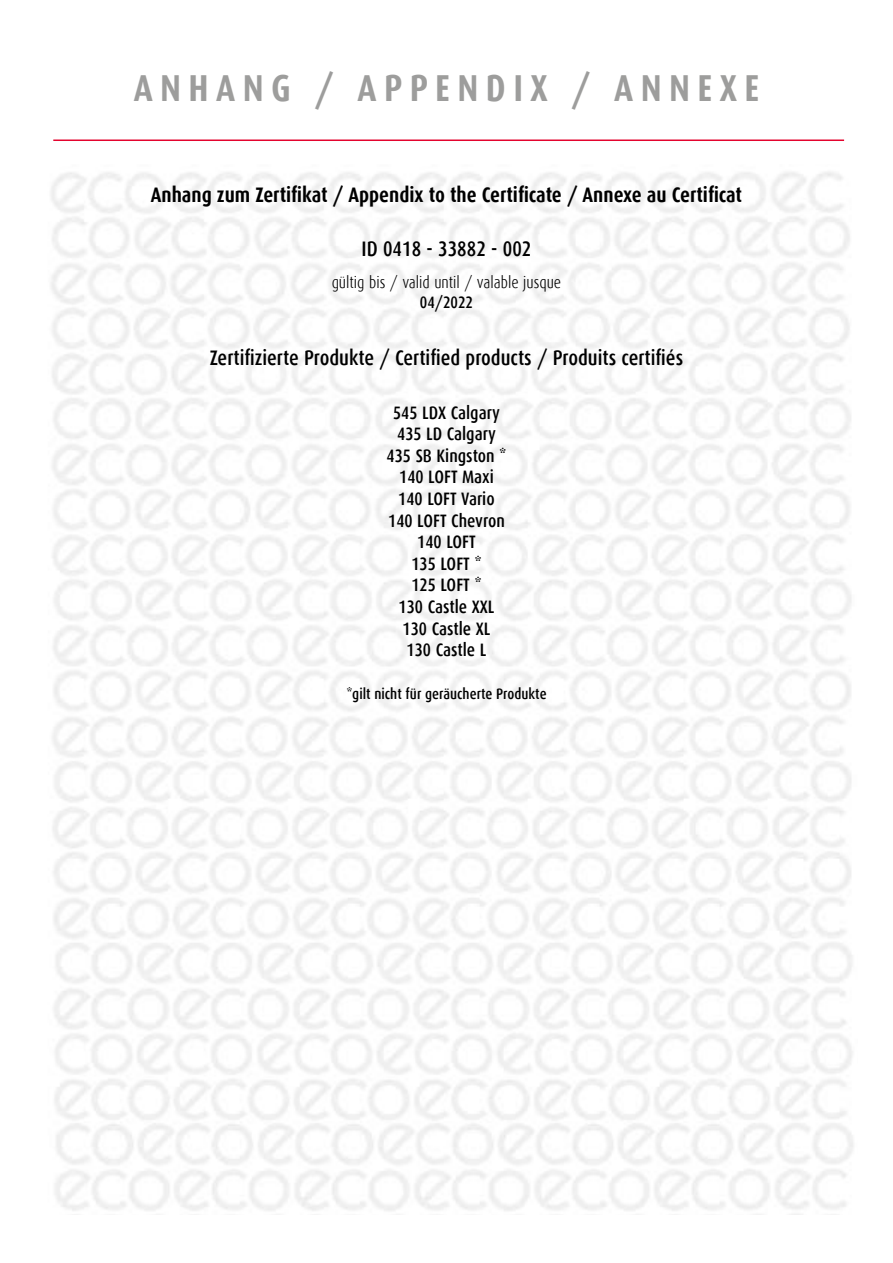
<style>
.page{position:relative;width:893px;height:1263px;background:#fff}
.page>*{position:absolute;margin:0;border:0;box-sizing:border-box;transform-origin:0 0}
.t1{font:700 37.5px "Dax Condensed";letter-spacing:.2em;color:#9d9d9c}
.t2{font:500 21px "Dax Condensed";color:#000}
.t3{font:700 21px "Dax Condensed";color:#000}
.t4{font:500 18px/21.6px "Dax Condensed";color:#000;text-align:center}
.t5{font:300 16.5px "Dax Condensed";color:#000}
.t6{font:500 16.5px "Dax Condensed";color:#000}
.t7{font:500 15px "Dax Condensed";color:#000}
</style>
<div class="page">
<hr style="left:53px;top:139px;width:791px;height:2px;background:#e4032e">
<h1 class="t1" style="left:134px;top:67px;width:627px">ANHANG / APPENDIX / ANNEXE</h1>
<p class="t3" style="left:151px;top:183px;width:593px">Anhang zum Zertifikat / Appendix to the Certificate / Annexe au Certificat</p>
<p class="t2" style="left:362px;top:237px;width:171px">ID 0418 - 33882 - 002</p>
<p class="t5" style="left:332px;top:273px;width:231px">gültig bis / valid until / valable jusque</p>
<p class="t6" style="left:420px;top:293px;width:55px">04/2022</p>
<p class="t2" style="left:210px;top:347px;width:475px">Zertifizierte Produkte / Certified products / Produits certifiés</p>
<p class="t4" style="left:387px;top:402px;width:121px">545 LDX Calgary<br>435 LD Calgary<br>435 SB Kingston *<br>140 LOFT Maxi<br>140 LOFT Vario<br>140 LOFT Chevron<br>140 LOFT<br>135 LOFT *<br>125 LOFT *<br>130 Castle XXL<br>130 Castle XL<br>130 Castle L</p>
<p class="t7" style="left:346px;top:686px;width:202px">*gilt nicht für geräucherte Produkte</p>
</div>
